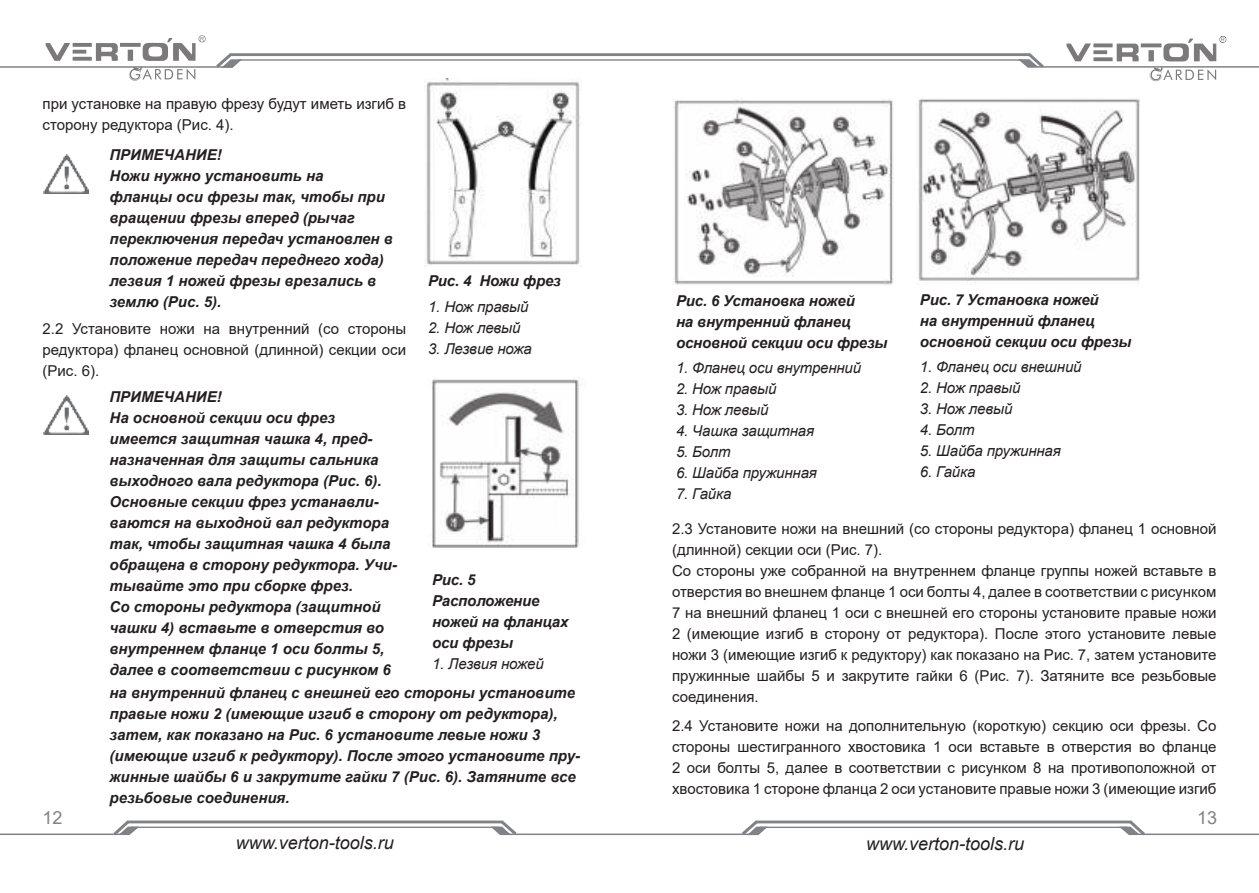
<style>
.page{position:relative;width:1259px;height:893px;background:#fff}
.page>*{position:absolute;margin:0;border:0;box-sizing:border-box;transform-origin:0 0}
.t1{font:italic 18px "Arial";color:#231f20}
.t2{font:18px "Arial";color:#808285}
.t3{font:italic 700 15px/21px "Arial";color:#231f20}
.t4{font:15px/21px "Arial";color:#231f20}
.t5{font:italic 15px "Arial";letter-spacing:-.01em;color:#231f20}
</style>
<div class="page">
<hr style="left:230px;top:53px;width:800px;height:3px;background:#808285">
<hr style="left:238px;top:59px;width:784px;height:2px;background:#808285">
<hr style="left:1027px;top:66px;width:232px;height:2px;background:#808285">
<svg style="left:1018px;top:53px;width:29px;height:15px"></svg>
<hr style="left:0;top:66px;width:232px;height:2px;background:#808285">
<svg style="left:213px;top:53px;width:29px;height:15px"></svg>
<svg style="left:1066px;top:36px;width:160px;height:46px"></svg>
<svg style="left:45px;top:35px;width:161px;height:46px"></svg>
<hr style="left:755px;top:821px;width:376px;height:2px;background:#808285">
<hr style="left:759px;top:827px;width:368px;height:1px;background:#808285">
<hr style="left:1128px;top:833px;width:131px;height:2px;background:#808285">
<svg style="left:1119px;top:820px;width:29px;height:16px"></svg>
<hr style="left:503px;top:833px;width:255px;height:2px;background:#808285">
<svg style="left:738px;top:820px;width:30px;height:16px"></svg>
<hr style="left:127px;top:820px;width:376px;height:3px;background:#808285">
<hr style="left:131px;top:827px;width:368px;height:1px;background:#808285">
<hr style="left:0;top:833px;width:130px;height:2px;background:#808285">
<svg style="left:110px;top:820px;width:29px;height:16px"></svg>
<svg style="left:490px;top:820px;width:30px;height:16px"></svg>
<img style="left:424px;top:79px;width:156px;height:186px">
<img style="left:44px;top:154px;width:45px;height:39px">
<img style="left:428px;top:377px;width:152px;height:171px">
<img style="left:44px;top:396px;width:45px;height:39px">
<img style="left:673px;top:98px;width:221px;height:187px">
<img style="left:916px;top:98px;width:223px;height:187px">
<p class="t4" style="left:43px;top:93px;width:365px">при установке на правую фрезу будут иметь изгиб в сторону редуктора (Рис. 4).</p>
<p class="t3" style="left:109px;top:145px;width:285px">ПРИМЕЧАНИЕ!<br>Ножи нужно установить на<br>фланцы оси фрезы так, чтобы при вращении фрезы вперед (рычаг переключения передач установлен в положение передач переднего хода) лезвия 1 ножей фрезы врезались в землю (Рис. 5).</p>
<p class="t3" style="left:428px;top:271px;width:134px">Рис. 4 Ножи фрез</p>
<p class="t5" style="left:428px;top:297px;width:102px">1. Нож правый</p>
<p class="t5" style="left:428px;top:318px;width:94px">2. Нож левый</p>
<p class="t5" style="left:428px;top:339px;width:105px">3. Лезвие ножа</p>
<p class="t4" style="left:43px;top:318px;width:365px;text-align:justify">2.2 Установите ножи на внутренний (со стороны редуктора) фланец основной (длинной) секции оси (Рис. 6).</p>
<p class="t3" style="left:109px;top:386px;width:289px">ПРИМЕЧАНИЕ!<br>На основной секции оси фрез имеется защитная чашка 4, пред&shy;назначенная для защиты сальника выходного вала редуктора (Рис. 6).<br>Основные секции фрез устанавли&shy;ваются на выходной вал редуктора так, чтобы защитная чашка 4 была обращена в сторону редуктора. Учи&shy;тывайте это при сборке фрез.<br>Со стороны редуктора (защитной чашки 4) вставьте в отверстия во внутреннем фланце 1 оси болты 5, далее в соответствии с рисунком 6</p>
<p class="t3" style="left:109px;top:682px;width:472px">на внутренний фланец с внешней его стороны установите правые ножи 2 (имеющие изгиб в сторону от редуктора), затем, как показано на Рис. 6 установите левые ножи 3 (имеющие изгиб к редуктору). После этого установите пру&shy;жинные шайбы 6 и закрутите гайки 7 (Рис. 6). Затяните все резьбовые соединения.</p>
<p class="t3" style="left:432px;top:570px;width:138px">Рис. 5<br>Расположение ножей на фланцах оси фрезы</p>
<p class="t5" style="left:432px;top:654px;width:113px">1. Лезвия ножей</p>
<p class="t3" style="left:676px;top:290px;width:213px">Рис. 6 Установка ножей<br>на внутренний фланец основной секции оси фрезы</p>
<p class="t5" style="left:676px;top:358px;width:187px">1. Фланец оси внутренний</p>
<p class="t5" style="left:676px;top:379px;width:102px">2. Нож правый</p>
<p class="t5" style="left:676px;top:400px;width:94px">3. Нож левый</p>
<p class="t5" style="left:676px;top:421px;width:140px">4. Чашка защитная</p>
<p class="t5" style="left:676px;top:442px;width:56px">5. Болт</p>
<p class="t5" style="left:676px;top:463px;width:142px">6. Шайба пружинная</p>
<p class="t5" style="left:676px;top:484px;width:57px">7. Гайка</p>
<p class="t3" style="left:920px;top:289px;width:213px">Рис. 7 Установка ножей<br>на внутренний фланец основной секции оси фрезы</p>
<p class="t5" style="left:920px;top:357px;width:163px">1. Фланец оси внешний</p>
<p class="t5" style="left:920px;top:378px;width:102px">2. Нож правый</p>
<p class="t5" style="left:920px;top:399px;width:94px">3. Нож левый</p>
<p class="t5" style="left:920px;top:420px;width:56px">4. Болт</p>
<p class="t5" style="left:920px;top:441px;width:142px">5. Шайба пружинная</p>
<p class="t5" style="left:920px;top:462px;width:57px">6. Гайка</p>
<p class="t4" style="left:672px;top:518px;width:546px">2.3 Установите ножи на внешний (со стороны редуктора) фланец 1 основной (длинной) секции оси (Рис. 7).<br>Со стороны уже собранной на внутреннем фланце группы ножей вставьте в отверстия во внешнем фланце 1 оси болты 4, далее в соответствии с рисунком 7 на внешний фланец 1 оси с внешней его стороны установите правые ножи 2 (имеющие изгиб в сторону от редуктора). После этого установите левые ножи 3 (имеющие изгиб к редуктору) как показано на Рис. 7, затем установите пружинные шайбы 5 и закрутите гайки 6 (Рис. 7). Затяните все резьбовые соединения.</p>
<p class="t4" style="left:672px;top:716px;width:546px;text-align:justify">2.4 Установите ножи на дополнительную (короткую) секцию оси фрезы. Со стороны шестигранного хвостовика 1 оси вставьте в отверстия во фланце 2 оси болты 5, далее в соответствии с рисунком 8 на противоположной от хвостовика 1 стороне фланца 2 оси установите правые ножи 3 (имеющие изгиб</p>
<p class="t2" style="left:43px;top:807px;width:22px">12</p>
<p class="t2" style="left:1197px;top:807px;width:22px">13</p>
<p class="t1" style="left:236px;top:832px;width:160px">www.verton-tools.ru</p>
<p class="t1" style="left:866px;top:833px;width:160px">www.verton-tools.ru</p>
</div>
